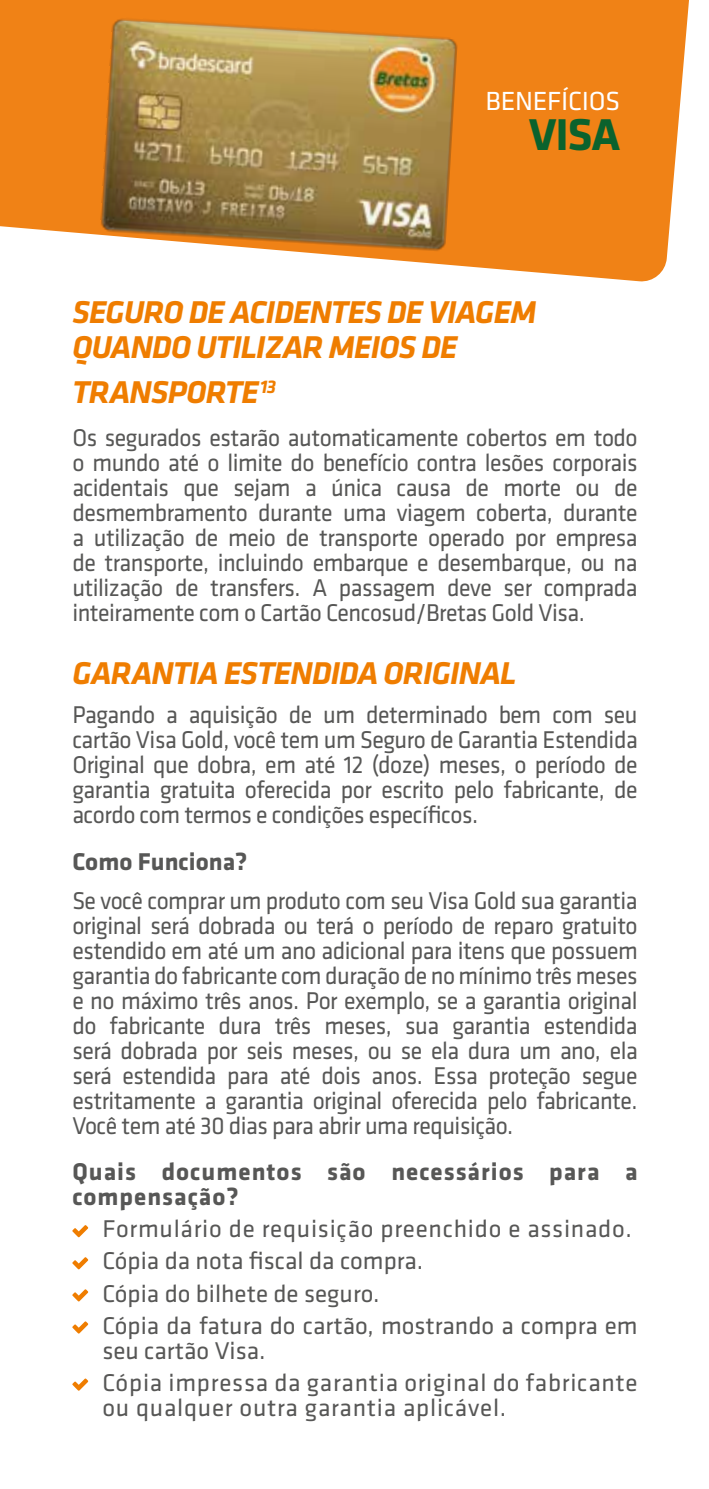
<style>
.page{position:relative;width:709px;height:1489px;background:#fff}
.page>*{position:absolute;margin:0;border:0;box-sizing:border-box;transform-origin:0 0}
.t1{font:700 46.25px "Klavika";color:#0b622d}
.t2{font:italic 700 32.75px/35px "Klavika";letter-spacing:-.025em;color:#ef7d00}
.t3{font:27.25px "Klavika CH";letter-spacing:-.01em;color:#fff}
.t4{font:25.25px/25px "Klavika CH";color:#575756;text-align:justify;scale:.95 1}
.t5{font:25.25px/32px "Klavika CH";color:#575756}
.t6{font:25.25px/32px "Klavika CH";letter-spacing:.03em;color:#575756}
.t7{font:700 25.25px/25px "Klavika";letter-spacing:.04em;color:#575756}
.t8{font:700 25.25px "Klavika";color:#575756}
</style>
<div class="page">
<svg style="left:0;top:0;width:689px;height:282px;fill:#f08216"></svg>
<svg style="left:72px;top:1225px;width:16px;height:12px"></svg>
<svg style="left:72px;top:1257px;width:16px;height:12px"></svg>
<svg style="left:72px;top:1289px;width:16px;height:12px"></svg>
<svg style="left:72px;top:1321px;width:16px;height:12px"></svg>
<svg style="left:72px;top:1378px;width:16px;height:12px"></svg>
<img style="left:100px;top:17px;width:358px;height:236px">
<p class="t3" style="left:485px;top:84px;width:136px">BENEFÍCIOS</p>
<h1 class="t1" style="left:529px;top:110px;width:93px">VISA</h1>
<p class="t2" style="left:72px;top:295px;width:465px">SEGURO DE ACIDENTES DE VIAGEM<br>QUANDO UTILIZAR MEIOS DE</p>
<p class="t2" style="left:72px;top:376px;width:205px">TRANSPORTE<sup>13</sup></p>
<p class="t4" style="left:72px;top:424px;width:596px">Os segurados estarão automaticamente cobertos em todo o mundo até o limite do benefício contra lesões corporais acidentais que sejam a única causa de morte ou de desmembramento durante uma viagem coberta, durante a utilização de meio de transporte operado por empresa de transporte, incluindo embarque e desembarque, ou na utilização de transfers. A passagem deve ser comprada inteiramente com o Cartão Cencosud/Bretas Gold Visa.</p>
<p class="t2" style="left:72px;top:656px;width:445px">GARANTIA ESTENDIDA ORIGINAL</p>
<p class="t4" style="left:72px;top:701px;width:596px">Pagando a aquisição de um determinado bem com seu cartão Visa Gold, você tem um Seguro de Garantia Estendida Original que dobra, em até 12 (doze) meses, o período de garantia gratuita oferecida por escrito pelo fabricante, de acordo com termos e condições específicos.</p>
<p class="t8" style="left:72px;top:847px;width:176px">Como Funciona?</p>
<p class="t4" style="left:72px;top:887px;width:596px">Se você comprar um produto com seu Visa Gold sua garantia original será dobrada ou terá o período de reparo gratuito estendido em até um ano adicional para itens que possuem garantia do fabricante com duração de no mínimo três meses e no máximo três anos. Por exemplo, se a garantia original do fabricante dura três meses, sua garantia estendida será dobrada por seis meses, ou se ela dura um ano, ela será estendida para até dois anos. Essa proteção segue estritamente a garantia original oferecida pelo fabricante.<br>Você tem até 30 dias para abrir uma requisição.</p>
<p class="t7" style="left:72px;top:1159px;width:567px">Quais documentos são necessários para a compensação?</p>
<p class="t5" style="left:102px;top:1211px;width:537px">Formulário de requisição preenchido e assinado.<br>Cópia da nota fiscal da compra.<br>Cópia do bilhete de seguro.<br>Cópia da fatura do cartão, mostrando a compra em</p>
<p class="t6" style="left:102px;top:1333px;width:537px">seu cartão Visa.<br>Cópia impressa da garantia original do fabricante</p>
<p class="t6" style="left:102px;top:1390px;width:405px">ou qualquer outra garantia aplicável.</p>
</div>
